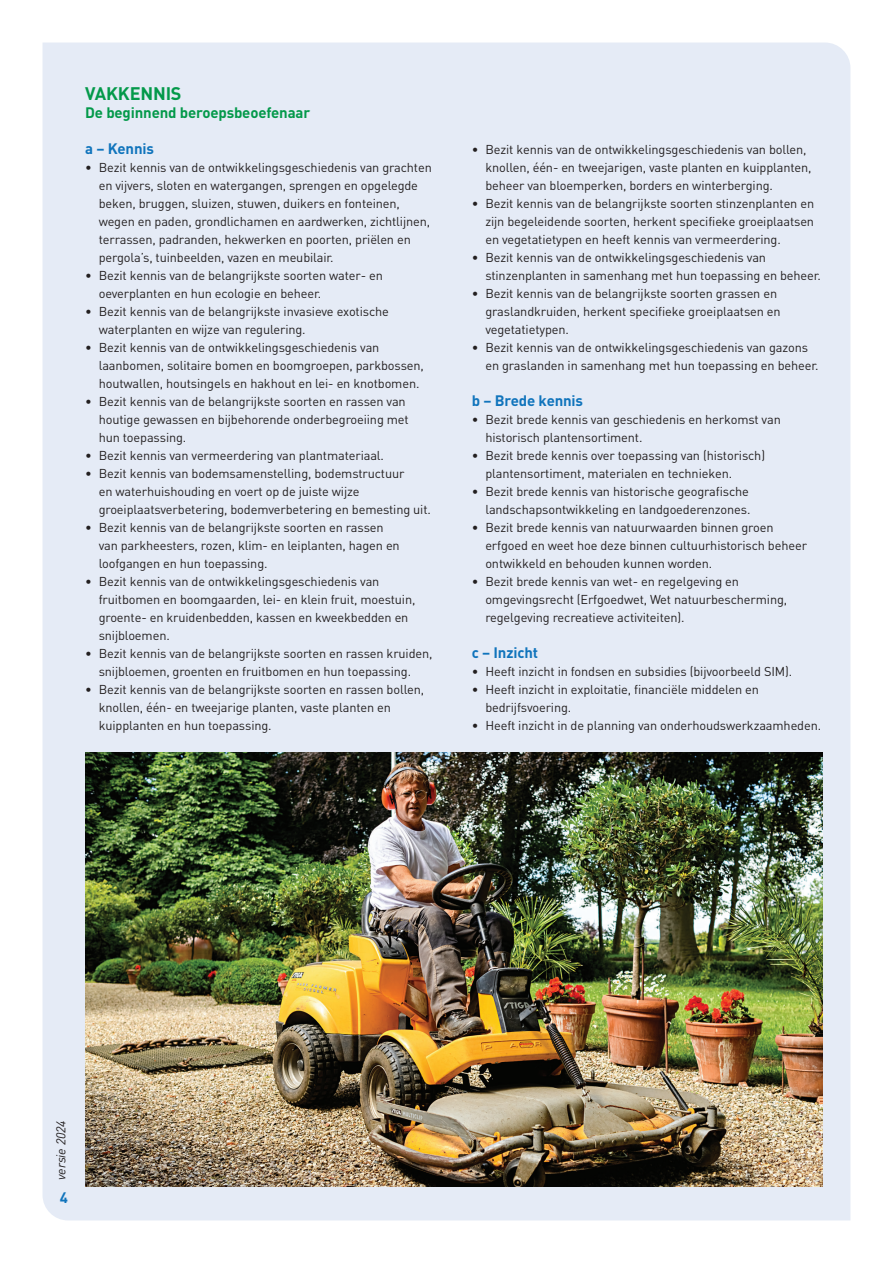
<style>
.page{position:relative;width:893px;height:1263px;background:#fff}
.page>*{position:absolute;margin:0;border:0;box-sizing:border-box;transform-origin:0 0}
.t1{font:700 18px "DIN";letter-spacing:-.01em;color:#03994a}
.t2{font:700 15px "DIN";letter-spacing:-.01em;color:#1074bc}
.t3{font:700 15px "DIN";letter-spacing:-.01em;color:#03994a}
.t4{font:12.75px/18px "DIN";letter-spacing:-.01em;color:#231f20}
.t5{font:italic 12.75px "DIN";letter-spacing:-.01em;color:#231f20}
</style>
<div class="page">
<div style="left:43px;top:43px;width:807px;height:1177px;background:#e5ebf6"></div>
<img style="left:85px;top:753px;width:738px;height:433px">
<h1 class="t1" style="left:85px;top:82px;width:98px">VAKKENNIS</h1>
<p class="t3" style="left:85px;top:103px;width:227px">De beginnend beroepsbeoefenaar</p>
<p class="t2" style="left:85px;top:139px;width:70px">a – Kennis</p>
<p class="t4" style="left:99px;top:158px;width:335px;text-indent:-14px">• Bezit kennis van de ontwikkelingsgeschiedenis van grachten en vijvers, sloten en watergangen, sprengen en opgelegde beken, bruggen, sluizen, stuwen, duikers en fonteinen, wegen en paden, grondlichamen en aardwerken, zichtlijnen, terrassen, padranden, hekwerken en poorten, priëlen en pergola’s, tuinbeelden, vazen en meubilair.</p>
<p class="t4" style="left:99px;top:266px;width:286px;text-indent:-14px">• Bezit kennis van de belangrijkste soorten water- en oeverplanten en hun ecologie en beheer.</p>
<p class="t4" style="left:99px;top:302px;width:292px;text-indent:-14px">• Bezit kennis van de belangrijkste invasieve exotische waterplanten en wijze van regulering.</p>
<p class="t4" style="left:99px;top:338px;width:327px;text-indent:-14px">• Bezit kennis van de ontwikkelingsgeschiedenis van laanbomen, solitaire bomen en boomgroepen, parkbossen, houtwallen, houtsingels en hakhout en lei- en knotbomen.</p>
<p class="t4" style="left:99px;top:392px;width:312px;text-indent:-14px">• Bezit kennis van de belangrijkste soorten en rassen van houtige gewassen en bijbehorende onderbegroeiing met hun toepassing.</p>
<p class="t4" style="left:85px;top:446px;width:300px">• Bezit kennis van vermeerdering van plantmateriaal.</p>
<p class="t4" style="left:99px;top:464px;width:334px;text-indent:-14px">• Bezit kennis van bodemsamenstelling, bodemstructuur<br>en waterhuishouding en voert op de juiste wijze groeiplaatsverbetering, bodemverbetering en bemesting uit.</p>
<p class="t4" style="left:99px;top:518px;width:303px;text-indent:-14px">• Bezit kennis van de belangrijkste soorten en rassen van parkheesters, rozen, klim- en leiplanten, hagen en loofgangen en hun toepassing.</p>
<p class="t4" style="left:99px;top:572px;width:318px;text-indent:-14px">• Bezit kennis van de ontwikkelingsgeschiedenis van fruitbomen en boomgaarden, lei- en klein fruit, moestuin, groente- en kruidenbedden, kassen en kweekbedden en snijbloemen.</p>
<p class="t4" style="left:99px;top:644px;width:335px;text-indent:-14px">• Bezit kennis van de belangrijkste soorten en rassen kruiden, snijbloemen, groenten en fruitbomen en hun toepassing.</p>
<p class="t4" style="left:99px;top:680px;width:327px;text-indent:-14px">• Bezit kennis van de belangrijkste soorten en rassen bollen, knollen, één- en tweejarige planten, vaste planten en kuipplanten en hun toepassing.</p>
<p class="t4" style="left:485px;top:140px;width:328px;text-indent:-14px">• Bezit kennis van de ontwikkelingsgeschiedenis van bollen, knollen, één- en tweejarigen, vaste planten en kuipplanten, beheer van bloemperken, borders en winterberging.</p>
<p class="t4" style="left:485px;top:194px;width:330px;text-align:justify;text-indent:-14px">• Bezit kennis van de belangrijkste soorten stinzenplanten en zijn begeleidende soorten, herkent specifieke groeiplaatsen en vegetatietypen en heeft kennis van vermeerdering.</p>
<p class="t4" style="left:485px;top:248px;width:337px;text-indent:-14px">• Bezit kennis van de ontwikkelingsgeschiedenis van stinzenplanten in samenhang met hun toepassing en beheer.</p>
<p class="t4" style="left:485px;top:284px;width:297px;text-indent:-14px">• Bezit kennis van de belangrijkste soorten grassen en graslandkruiden, herkent specifieke groeiplaatsen en vegetatietypen.</p>
<p class="t4" style="left:485px;top:338px;width:335px;text-indent:-14px">• Bezit kennis van de ontwikkelingsgeschiedenis van gazons en graslanden in samenhang met hun toepassing en beheer.</p>
<p class="t2" style="left:472px;top:391px;width:113px">b – Brede kennis</p>
<p class="t4" style="left:485px;top:410px;width:297px;text-indent:-14px">• Bezit brede kennis van geschiedenis en herkomst van historisch plantensortiment.</p>
<p class="t4" style="left:485px;top:446px;width:281px;text-indent:-14px">• Bezit brede kennis over toepassing van (historisch) plantensortiment, materialen en technieken.</p>
<p class="t4" style="left:472px;top:482px;width:280px;text-align:right">• Bezit brede kennis van historische geografische landschapsontwikkeling en landgoederenzones.</p>
<p class="t4" style="left:485px;top:518px;width:323px;text-indent:-14px">• Bezit brede kennis van natuurwaarden binnen groen erfgoed en weet hoe deze binnen cultuurhistorisch beheer ontwikkeld en behouden kunnen worden.</p>
<p class="t4" style="left:485px;top:572px;width:303px;text-indent:-14px">• Bezit brede kennis van wet- en regelgeving en omgevingsrecht (Erfgoedwet, Wet natuurbescherming, regelgeving recreatieve activiteiten).</p>
<p class="t2" style="left:472px;top:643px;width:68px">c – Inzicht</p>
<p class="t4" style="left:472px;top:662px;width:322px">• Heeft inzicht in fondsen en subsidies (bijvoorbeeld SIM).</p>
<p class="t4" style="left:485px;top:680px;width:275px;text-indent:-14px">• Heeft inzicht in exploitatie, financiële middelen en bedrijfsvoering.</p>
<p class="t4" style="left:472px;top:716px;width:351px">• Heeft inzicht in de planning van onderhoudswerkzaamheden.</p>
<p class="t5" style="left:53px;top:1180px;width:61px;rotate:-90deg">versie 2024</p>
<p class="t2" style="left:60px;top:1188px;width:10px">4</p>
</div>
